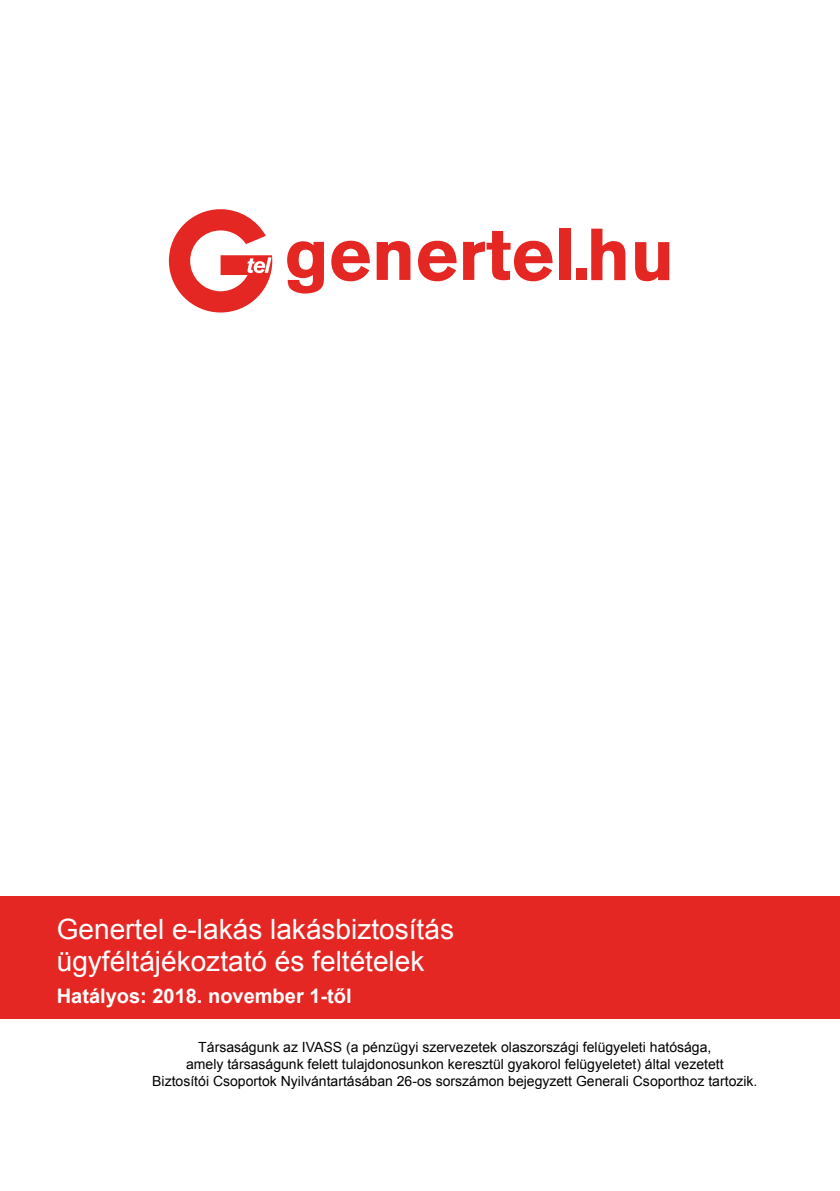
<style>
.page{position:relative;width:840px;height:1191px;background:#fff}
.page>*{position:absolute;margin:0;border:0;box-sizing:border-box;transform-origin:0 0}
.t1{font:28px/32px "Arial";color:#fff}
.t2{font:700 20px "Arial";color:#fff}
.t3{font:14px/16.8px "Arial";color:#000;text-align:center}
</style>
<div class="page">
<svg style="left:169px;top:209px;width:103px;height:103px"></svg>
<svg style="left:287px;top:241px;width:37px;height:52px"></svg>
<svg style="left:331px;top:241px;width:38px;height:40px"></svg>
<svg style="left:376px;top:241px;width:34px;height:39px"></svg>
<svg style="left:418px;top:241px;width:38px;height:40px"></svg>
<svg style="left:463px;top:231px;width:89px;height:50px"></svg>
<div style="left:559px;top:228px;width:11px;height:52px;background:#e52724"></div>
<div style="left:575px;top:269px;width:11px;height:11px;background:#e52724"></div>
<svg style="left:591px;top:229px;width:34px;height:51px"></svg>
<svg style="left:635px;top:242px;width:34px;height:39px"></svg>
<div style="left:0;top:896px;width:839px;height:122px;background:#e52724"></div>
<h1 class="t1" style="left:57px;top:913px;width:398px">Genertel e-lakás lakásbiztosítás ügyféltájékoztató és feltételek</h1>
<h2 class="t2" style="left:57px;top:982px;width:296px">Hatályos: 2018. november 1-től</h2>
<p class="t3" style="left:152px;top:1039px;width:606px">Társaságunk az IVASS (a pénzügyi szervezetek olaszországi felügyeleti hatósága,<br>amely társaságunk felett tulajdonosunkon keresztül gyakorol felügyeletet) által vezetett<br>Biztosítói Csoportok Nyilvántartásában 26-os sorszámon bejegyzett Generali Csoporthoz tartozik.</p>
</div>
